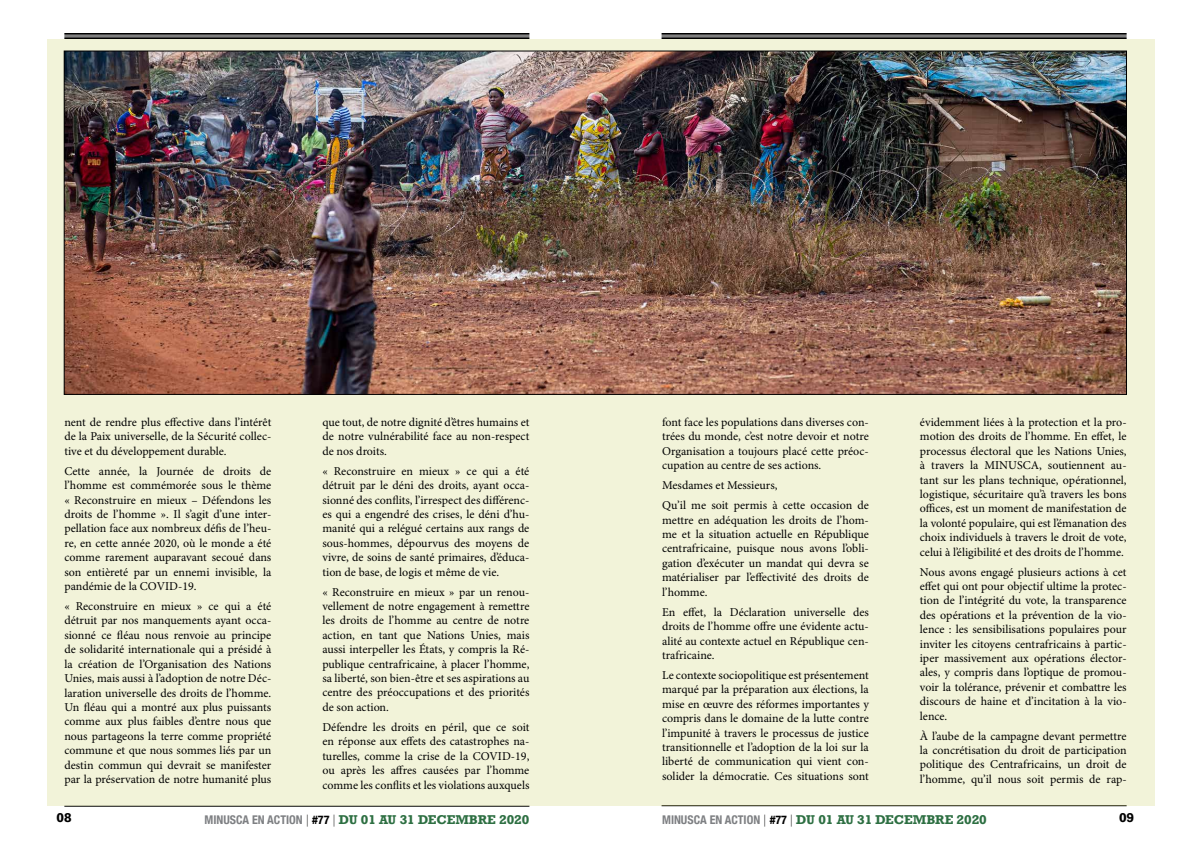
<style>
.page{position:relative;width:1191px;height:842px;background:#fff}
.page>*{position:absolute;margin:0;border:0;box-sizing:border-box;transform-origin:0 0}
.t1{font:12px/14.4px "Minion Pro";color:#000;text-align:justify}
.t2{font:700 12px "Rockwell";color:#2d6f42}
.t3{font:700 12px "Rockwell";color:#000}
.s1{font-family:"Helvetica Neue";font-stretch:condensed;color:#7e8083}
.s2{font-family:"Helvetica Neue";font-weight:100;color:#000}
.s3{font-family:"Helvetica Neue";font-stretch:condensed;color:#000}
</style>
<div class="page">
<hr style="left:64px;top:806px;width:465px;height:1px;background:#000">
<hr style="left:64px;top:33px;width:465px;height:2px;background:#000">
<hr style="left:64px;top:36px;width:465px;height:1px;background:#000">
<hr style="left:64px;top:37px;width:465px;height:2px;background:#000">
<div style="left:48px;top:39px;width:547px;height:767px;background:#f2f3d9"></div>
<img style="left:64px;top:51px;width:531px;height:343px">
<hr style="left:661px;top:33px;width:465px;height:2px;background:#000">
<hr style="left:661px;top:36px;width:465px;height:1px;background:#000">
<hr style="left:661px;top:37px;width:465px;height:2px;background:#000">
<div style="left:595px;top:39px;width:560px;height:767px;background:#f2f3d9"></div>
<img style="left:595px;top:51px;width:531px;height:343px">
<p class="t1" style="left:64px;top:415px;width:208px">nent de rendre plus effective dans l’intérêt de la Paix universelle, de la Sécurité collec&shy;tive et du développement durable.</p>
<p class="t1" style="left:64px;top:464px;width:208px">Cette année, la Journée de droits de l’homme est commémorée sous le thème « Reconstruire en mieux – Défendons les droits de l’homme ». Il s’agit d’une inter&shy;pellation face aux nombreux défis de l’heu&shy;re, en cette année 2020, où le monde a été comme rarement auparavant secoué dans son entièreté par un ennemi invisible, la pandémie de la COVID-19.</p>
<p class="t1" style="left:64px;top:599px;width:208px">« Reconstruire en mieux » ce qui a été détruit par nos manquements ayant occa&shy;sionné ce fléau nous renvoie au principe de solidarité internationale qui a présidé à la création de l’Organisation des Nations Unies, mais aussi à l’adoption de notre Déc&shy;laration universelle des droits de l’homme.<br>Un fléau qui a montré aux plus puissants comme aux plus faibles d’entre nous que nous partageons la terre comme propriété commune et que nous sommes liés par un destin commun qui devrait se manifester par la préservation de notre humanité plus</p>
<p class="t1" style="left:322px;top:415px;width:208px">que tout, de notre dignité d’êtres humains et de notre vulnérabilité face au non-respect de nos droits.</p>
<p class="t1" style="left:322px;top:464px;width:208px">« Reconstruire en mieux » ce qui a été détruit par le déni des droits, ayant occa&shy;sionné des conflits, l’irrespect des différenc&shy;es qui a engendré des crises, le déni d’hu&shy;manité qui a relégué certains aux rangs de sous-hommes, dépourvus des moyens de vivre, de soins de santé primaires, d’éduca&shy;tion de base, de logis et même de vie.</p>
<p class="t1" style="left:322px;top:585px;width:208px">« Reconstruire en mieux » par un renou&shy;vellement de notre engagement à remettre les droits de l’homme au centre de notre action, en tant que Nations Unies, mais aussi interpeller les États, y compris la Ré&shy;publique centrafricaine, à placer l’homme, sa liberté, son bien-être et ses aspirations au centre des préoccupations et des priorités de son action.</p>
<p class="t1" style="left:322px;top:720px;width:208px">Défendre les droits en péril, que ce soit en réponse aux effets des catastrophes na&shy;turelles, comme la crise de la COVID-19, ou après les affres causées par l’homme comme les conflits et les violations auxquels</p>
<p class="t3" style="left:57px;top:810px;width:17px">08</p>
<p class="t2" style="left:205px;top:812px;width:326px"><span class="s1">MINUSCA EN ACTION</span> <span class="s2">|</span> <span class="s3">#77</span> <span class="s2">|</span> DU 01 AU 31 DECEMBRE 2020</p>
<p class="t1" style="left:662px;top:415px;width:208px">font face les populations dans diverses con&shy;trées du monde, c’est notre devoir et notre Organisation a toujours placé cette préoc&shy;cupation au centre de ses actions.</p>
<p class="t1" style="left:662px;top:476px;width:208px;line-height:20.1px">Mesdames et Messieurs,<br>Qu’il me soit permis à cette occasion de</p>
<p class="t1" style="left:662px;top:513px;width:208px">mettre en adéquation les droits de l’hom&shy;me et la situation actuelle en République centrafricaine, puisque nous avons l’obli&shy;gation d’exécuter un mandat qui devra se matérialiser par l’effectivité des droits de l’homme.</p>
<p class="t1" style="left:662px;top:605px;width:208px">En effet, la Déclaration universelle des droits de l’homme offre une évidente actu&shy;alité au contexte actuel en République cen&shy;trafricaine.</p>
<p class="t1" style="left:662px;top:668px;width:208px">Le contexte sociopolitique est présentement marqué par la préparation aux élections, la mise en œuvre des réformes importantes y compris dans le domaine de la lutte contre l’impunité à travers le processus de justice transitionnelle et l’adoption de la loi sur la liberté de communication qui vient con&shy;solider la démocratie. Ces situations sont</p>
<p class="t1" style="left:920px;top:415px;width:208px">évidemment liées à la protection et la pro&shy;motion des droits de l’homme. En effet, le processus électoral que les Nations Unies, à travers la MINUSCA, soutiennent au&shy;tant sur les plans technique, opérationnel, logistique, sécuritaire qu’à travers les bons offices, est un moment de manifestation de la volonté populaire, qui est l’émanation des choix individuels à travers le droit de vote, celui à l’éligibilité et des droits de l’homme.</p>
<p class="t1" style="left:920px;top:565px;width:208px">Nous avons engagé plusieurs actions à cet effet qui ont pour objectif ultime la protec&shy;tion de l’intégrité du vote, la transparence des opérations et la prévention de la vio&shy;lence : les sensibilisations populaires pour inviter les citoyens centrafricains à partic&shy;iper massivement aux opérations élector&shy;ales, y compris dans l’optique de promou&shy;voir la tolérance, prévenir et combattre les discours de haine et d’incitation à la vio&shy;lence.</p>
<p class="t1" style="left:920px;top:729px;width:208px">À l’aube de la campagne devant permettre la concrétisation du droit de participation politique des Centrafricains, un droit de l’homme, qu’il nous soit permis de rap-</p>
<p class="t2" style="left:662px;top:812px;width:326px"><span class="s1">MINUSCA EN ACTION</span> <span class="s2">|</span> <span class="s3">#77</span> <span class="s2">|</span> DU 01 AU 31 DECEMBRE 2020</p>
<p class="t3" style="left:1119px;top:810px;width:17px">09</p>
</div>
